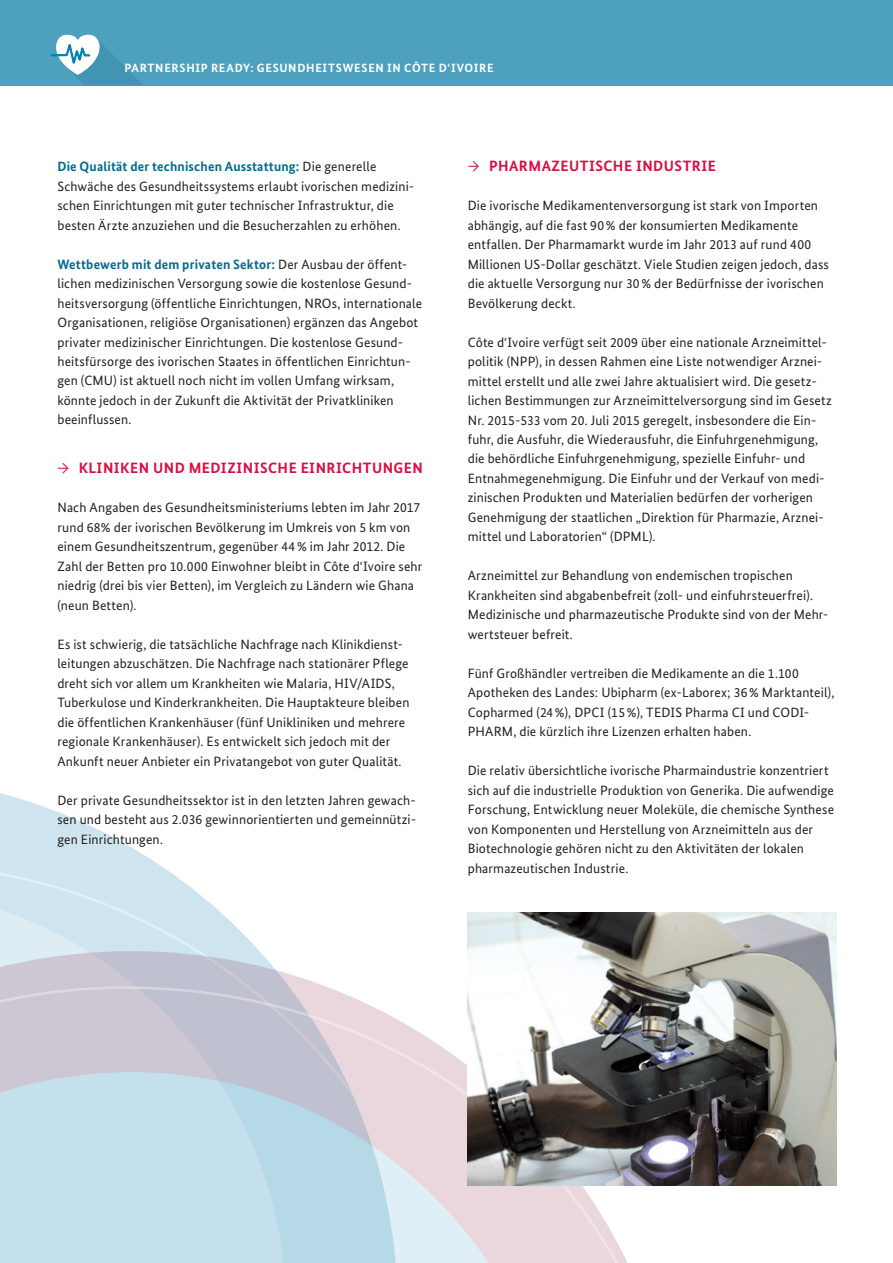
<style>
.page{position:relative;width:893px;height:1263px;background:#fff}
.page>*{position:absolute;margin:0;border:0;box-sizing:border-box;transform-origin:0 0}
.t1{font:700 15px "Bundes Sans";letter-spacing:.03em;color:#d71043}
.t2{font:13.5px/19.5px "Bundes Sans";letter-spacing:.01em;color:#231f20}
.t3{font:700 12px "Bundes Sans";letter-spacing:.06em;color:#fff}
.s1{font-weight:700;color:#006a91}
.s2{font-weight:400}
</style>
<div class="page">
<svg style="left:0;top:793px;width:156px;height:70px"></svg>
<svg style="left:0;top:863px;width:259px;height:88px"></svg>
<svg style="left:0;top:951px;width:468px;height:35px"></svg>
<svg style="left:0;top:986px;width:690px;height:277px;background:#ced9e4"></svg>
<div style="left:0;top:0;width:893px;height:85px;background:#4da1be"></div>
<svg style="left:50px;top:35px;width:93px;height:50px"></svg>
<img style="left:468px;top:912px;width:368px;height:273px">
<p class="t3" style="left:124px;top:61px;width:371px">PARTNERSHIP READY: GESUNDHEITSWESEN IN CÔTE D‘IVOIRE</p>
<p class="t2" style="left:57px;top:156px;width:358px"><span class="s1">Die Qualität der technischen Ausstattung:</span> Die generelle Schwäche des Gesundheitssystems erlaubt ivorischen medizini&shy;schen Einrichtungen mit guter technischer Infrastruktur, die besten Ärzte anzuziehen und die Besucherzahlen zu erhöhen.</p>
<p class="t2" style="left:57px;top:254px;width:366px"><span class="s1">Wettbewerb mit dem privaten Sektor:</span> Der Ausbau der öffent&shy;lichen medizinischen Versorgung sowie die kostenlose Gesund&shy;heitsversorgung (öffentliche Einrichtungen, NROs, internationale Organisationen, religiöse Organisationen) ergänzen das Angebot privater medizinischer Einrichtungen. Die kostenlose Gesund&shy;heitsfürsorge des ivorischen Staates in öffentlichen Einrichtun&shy;gen (CMU) ist aktuell noch nicht im vollen Umfang wirksam, könnte jedoch in der Zukunft die Aktivität der Privatkliniken beeinflussen.</p>
<p class="t1" style="left:57px;top:459px;width:367px"><span class="s2">→</span> KLINIKEN UND MEDIZINISCHE EINRICHTUNGEN</p>
<p class="t2" style="left:57px;top:498px;width:366px">Nach Angaben des Gesundheitsministeriums lebten im Jahr 2017 rund 68% der ivorischen Bevölkerung im Umkreis von 5 km von einem Gesundheitszentrum, gegenüber 44% im Jahr 2012. Die Zahl der Betten pro 10.000 Einwohner bleibt in Côte d‘Ivoire sehr niedrig (drei bis vier Betten), im Vergleich zu Ländern wie Ghana (neun Betten).</p>
<p class="t2" style="left:57px;top:634px;width:354px">Es ist schwierig, die tatsächliche Nachfrage nach Klinikdienst&shy;leitungen abzuschätzen. Die Nachfrage nach stationärer Pflege dreht sich vor allem um Krankheiten wie Malaria, HIV/AIDS, Tuberkulose und Kinderkrankheiten. Die Hauptakteure bleiben die öffentlichen Krankenhäuser (fünf Unikliniken und mehrere regionale Krankenhäuser). Es entwickelt sich jedoch mit der Ankunft neuer Anbieter ein Privatangebot von guter Qualität.</p>
<p class="t2" style="left:57px;top:790px;width:360px;text-align:justify">Der private Gesundheitssektor ist in den letzten Jahren gewach&shy;sen und besteht aus 2.036 gewinnorientierten und gemeinnützi&shy;gen Einrichtungen.</p>
<p class="t1" style="left:468px;top:157px;width:249px"><span class="s2">→</span> PHARMAZEUTISCHE INDUSTRIE</p>
<p class="t2" style="left:468px;top:195px;width:363px">Die ivorische Medikamentenversorgung ist stark von Importen abhängig, auf die fast 90% der konsumierten Medikamente entfallen. Der Pharmamarkt wurde im Jahr 2013 auf rund 400<br>Millionen US-Dollar geschätzt. Viele Studien zeigen jedoch, dass die aktuelle Versorgung nur 30% der Bedürfnisse der ivorischen Bevölkerung deckt.</p>
<p class="t2" style="left:468px;top:332px;width:366px">Côte d‘Ivoire verfügt seit 2009 über eine nationale Arzneimittel&shy;politik (NPP), in dessen Rahmen eine Liste notwendiger Arznei&shy;mittel erstellt und alle zwei Jahre aktualisiert wird. Die gesetz&shy;lichen Bestimmungen zur Arzneimittelversorgung sind im Gesetz Nr. 2015-533 vom 20. Juli 2015 geregelt, insbesondere die Ein&shy;fuhr, die Ausfuhr, die Wiederausfuhr, die Einfuhrgenehmigung, die behördliche Einfuhrgenehmigung, spezielle Einfuhr- und Entnahmegenehmigung. Die Einfuhr und der Verkauf von medi&shy;zinischen Produkten und Materialien bedürfen der vorherigen Genehmigung der staatlichen „Direktion für Pharmazie, Arznei&shy;mittel und Laboratorien“ (DPML).</p>
<p class="t2" style="left:468px;top:566px;width:362px">Arzneimittel zur Behandlung von endemischen tropischen Krankheiten sind abgabenbefreit (zoll- und einfuhrsteuerfrei).<br>Medizinische und pharmazeutische Produkte sind von der Mehr&shy;wertsteuer befreit.</p>
<p class="t2" style="left:468px;top:663px;width:368px">Fünf Großhändler vertreiben die Medikamente an die 1.100<br>Apotheken des Landes: Ubipharm (ex-Laborex; 36% Marktanteil), Copharmed (24%), DPCI (15%), TEDIS Pharma CI und CODI-PHARM, die kürzlich ihre Lizenzen erhalten haben.</p>
<p class="t2" style="left:468px;top:761px;width:368px">Die relativ übersichtliche ivorische Pharmaindustrie konzentriert sich auf die industrielle Produktion von Generika. Die aufwendige Forschung, Entwicklung neuer Moleküle, die chemische Synthese von Komponenten und Herstellung von Arzneimitteln aus der Biotechnologie gehören nicht zu den Aktivitäten der lokalen pharmazeutischen Industrie.</p>
</div>
